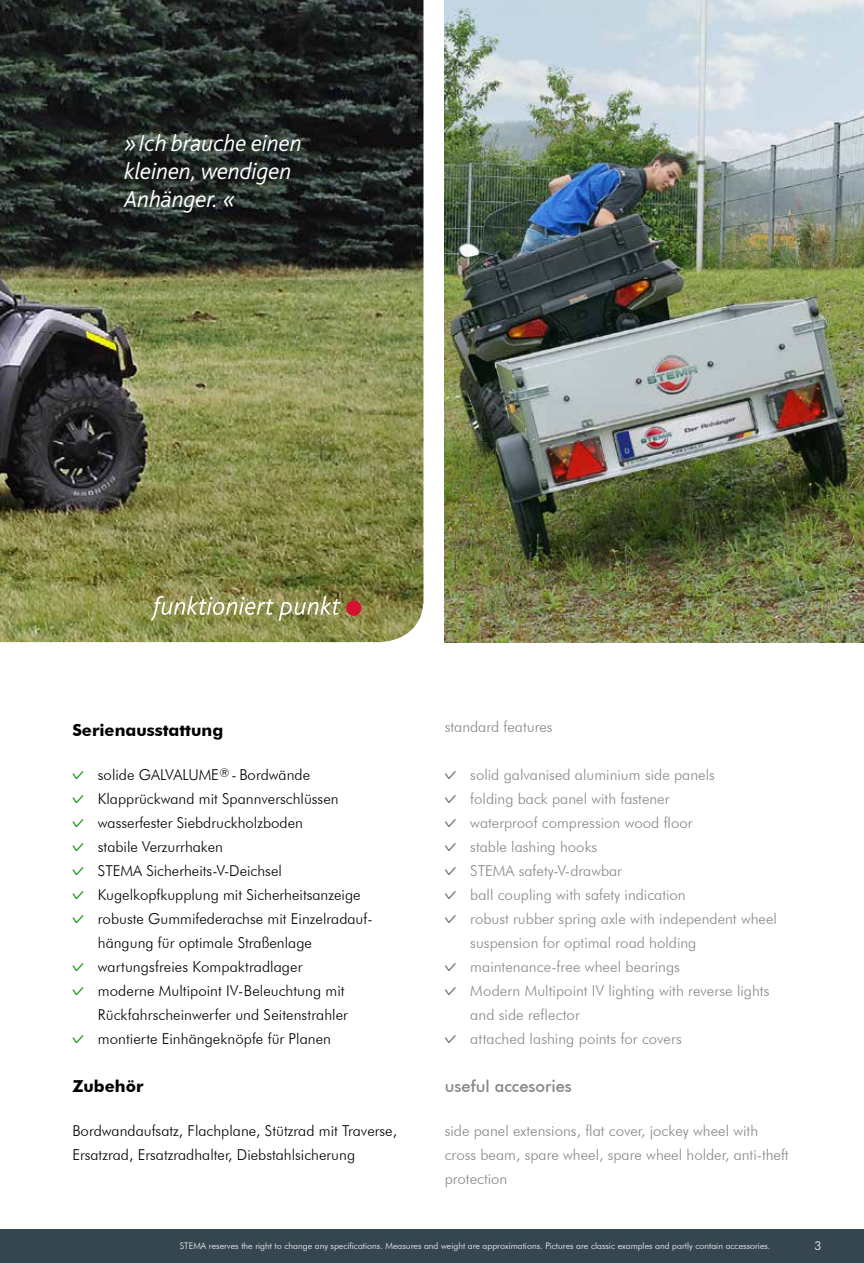
<style>
.page{position:relative;width:864px;height:1263px;background:#fff}
.page>*{position:absolute;margin:0;border:0;box-sizing:border-box;transform-origin:0 0}
.t1{font:italic 300 24px/27.8px "Bliss";letter-spacing:-.005em;color:#fff}
.t2{font:700 16.5px "Futura BT";color:#000}
.t3{font:500 16.5px "Futura BT";color:#878787}
.t4{font:300 15px/24px "Futura BT";color:#878787}
.t5{font:300 15px/24px "Futura BT";color:#000}
.t6{font:300 12px "Futura BT";color:#fff}
.t7{font:300 9px "Futura BT";color:#fff}
</style>
<div class="page">
<div style="left:0;top:1229px;width:863px;height:34px;background:#364651"></div>
<img style="left:0;top:0;width:423px;height:642px">
<img style="left:444px;top:0;width:419px;height:642px">
<svg style="left:72px;top:771px;width:12px;height:9px"></svg>
<svg style="left:72px;top:795px;width:12px;height:9px"></svg>
<svg style="left:72px;top:819px;width:12px;height:9px"></svg>
<svg style="left:72px;top:843px;width:12px;height:9px"></svg>
<svg style="left:72px;top:867px;width:12px;height:9px"></svg>
<svg style="left:72px;top:891px;width:12px;height:9px"></svg>
<svg style="left:72px;top:915px;width:12px;height:9px"></svg>
<svg style="left:72px;top:963px;width:12px;height:9px"></svg>
<svg style="left:72px;top:987px;width:12px;height:9px"></svg>
<svg style="left:72px;top:1035px;width:12px;height:9px"></svg>
<svg style="left:445px;top:771px;width:11px;height:9px"></svg>
<svg style="left:445px;top:795px;width:11px;height:9px"></svg>
<svg style="left:445px;top:819px;width:11px;height:9px"></svg>
<svg style="left:445px;top:843px;width:11px;height:9px"></svg>
<svg style="left:445px;top:867px;width:11px;height:9px"></svg>
<svg style="left:445px;top:891px;width:11px;height:9px"></svg>
<svg style="left:445px;top:915px;width:11px;height:9px"></svg>
<svg style="left:445px;top:963px;width:11px;height:9px"></svg>
<svg style="left:445px;top:987px;width:11px;height:9px"></svg>
<svg style="left:445px;top:1035px;width:11px;height:9px"></svg>
<svg style="left:151px;top:596px;width:189px;height:25px;background:#a2a36f"></svg>
<div style="left:346px;top:601px;width:15px;height:15px;background:#d51130;border-radius:50%"></div>
<h1 class="t1" style="left:124px;top:130px;width:179px">»Ich brauche einen kleinen, wendigen<br>Anhänger. «</h1>
<p class="t2" style="left:72px;top:720px;width:152px">Serienausstattung</p>
<p class="t5" style="left:98px;top:762px;width:276px">solide GALVALUME<sup>®</sup> - Bordwände Klapprückwand mit Spannverschlüssen wasserfester Siebdruckholzboden<br>stabile Verzurrhaken<br>STEMA Sicherheits-V-Deichsel Kugelkopfkupplung mit Sicherheitsanzeige robuste Gummifederachse mit Einzelradauf&shy;hängung für optimale Straßenlage wartungsfreies Kompaktradlager<br>moderne Multipoint IV-Beleuchtung mit Rückfahrscheinwerfer und Seitenstrahler montierte Einhängeknöpfe für Planen</p>
<p class="t2" style="left:72px;top:1076px;width:72px">Zubehör</p>
<p class="t5" style="left:72px;top:1118px;width:326px">Bordwandaufsatz, Flachplane, Stützrad mit Traverse,<br>Ersatzrad, Ersatzradhalter, Diebstahlsicherung</p>
<p class="t4" style="left:444px;top:714px;width:109px">standard features</p>
<p class="t4" style="left:470px;top:762px;width:308px">solid galvanised aluminium side panels<br>folding back panel with fastener<br>waterproof compression wood floor<br>stable lashing hooks<br>STEMA safety-V-drawbar<br>ball coupling with safety indication<br>robust rubber spring axle with independent wheel suspension for optimal road holding maintenance-free wheel bearings<br>Modern Multipoint IV lighting with reverse lights and side reflector<br>attached lashing points for covers</p>
<p class="t3" style="left:444px;top:1076px;width:129px">useful accesories</p>
<p class="t4" style="left:444px;top:1118px;width:345px">side panel extensions, flat cover, jockey wheel with cross beam, spare wheel, spare wheel holder, anti-theft protection</p>
<p class="t7" style="left:180px;top:1240px;width:592px">STEMA reserves the right to change any specifications. Measures and weight are approximations. Pictures are classic examples and partly contain accessories.</p>
<p class="t6" style="left:814px;top:1239px;width:8px">3</p>
</div>
